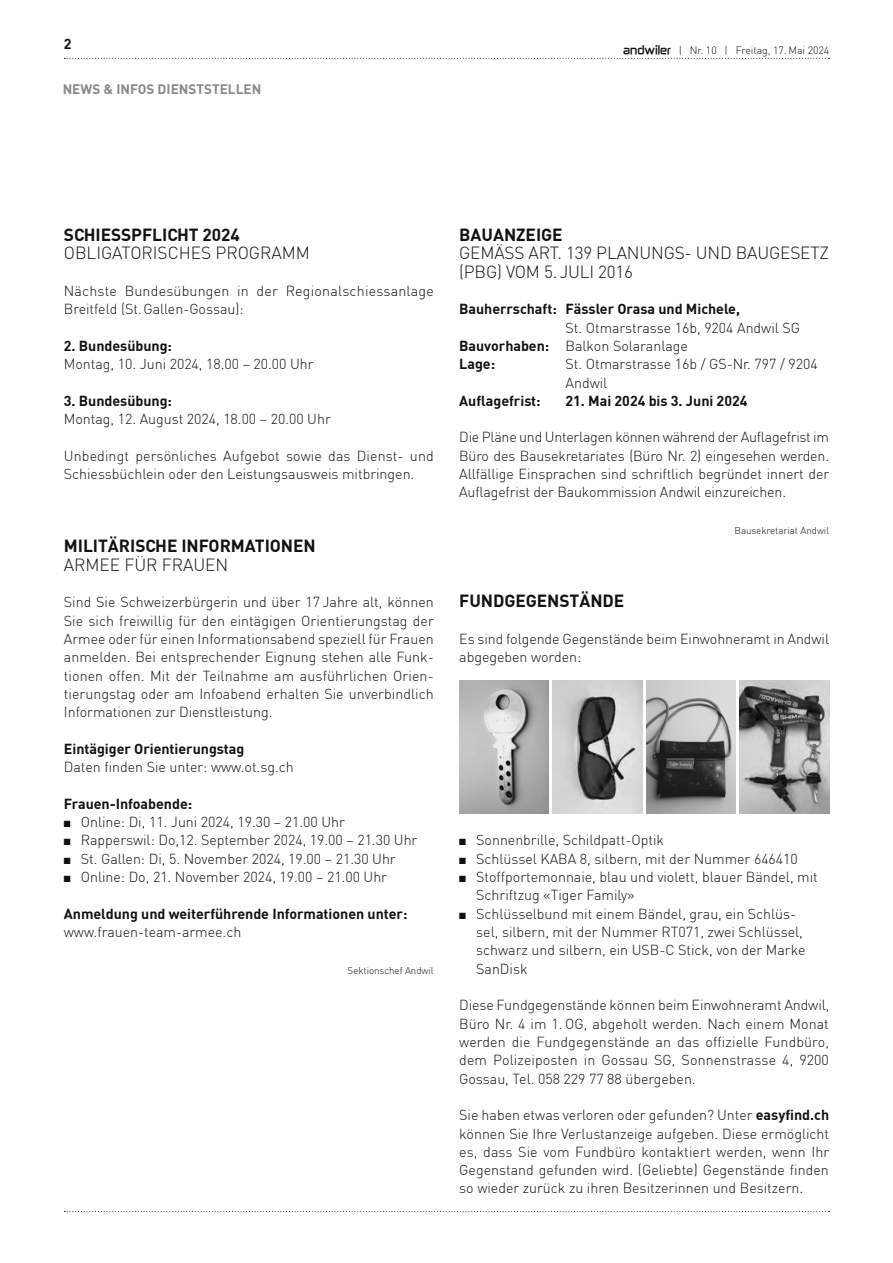
<style>
.page{position:relative;width:893px;height:1263px;background:#fff}
.page>*{position:absolute;margin:0;border:0;box-sizing:border-box;transform-origin:0 0}
.t1{font:300 17.25px/18.3px "DIN";letter-spacing:-.01em;color:#12120d}
.t2{font:700 17.25px "DIN";color:#12120d}
.t3{font:300 14.25px/18.3px "DIN";color:#12120d}
.t4{font:700 14.25px "DIN";color:#12120d}
.t5{font:700 13.5px "DIN";color:#878988}
.t6{font:300 10.5px "DIN";color:#12120d}
.t7{font:300 9.75px "DIN";color:#12120d}
.s1{font-family:"Zekton";font-weight:700}
.s2{font-weight:700}
</style>
<div class="page">
<svg style="left:64px;top:58px;width:766px;height:1px"></svg>
<img style="left:459px;top:681px;width:90px;height:132px">
<img style="left:646px;top:681px;width:90px;height:132px">
<img style="left:740px;top:681px;width:89px;height:132px">
<img style="left:553px;top:681px;width:89px;height:132px">
<svg style="left:64px;top:1211px;width:766px;height:1px"></svg>
<p class="t4" style="left:64px;top:35px;width:9px">2</p>
<p class="t5" style="left:63px;top:81px;width:200px">NEWS &amp; INFOS DIENSTSTELLEN</p>
<p class="t6" style="left:623px;top:44px;width:207px"><span class="s1">andwiler</span> | Nr. 10 | Freitag, 17. Mai 2024</p>
<p class="t2" style="left:64px;top:223px;width:178px">SCHIESSPFLICHT 2024</p>
<p class="t1" style="left:64px;top:244px;width:248px">OBLIGATORISCHES PROGRAMM</p>
<p class="t3" style="left:64px;top:282px;width:371px">Nächste Bundesübungen in der Regionalschiessanlage<br>Breitfeld (St.Gallen-Gossau):</p>
<p class="t4" style="left:64px;top:336px;width:110px">2. Bundesübung:</p>
<p class="t3" style="left:64px;top:355px;width:251px">Montag, 10. Juni 2024, 18.00 – 20.00 Uhr</p>
<p class="t4" style="left:64px;top:391px;width:110px">3. Bundesübung:</p>
<p class="t3" style="left:64px;top:410px;width:268px">Montag, 12. August 2024, 18.00 – 20.00 Uhr</p>
<p class="t3" style="left:64px;top:446px;width:371px">Unbedingt persönliches Aufgebot sowie das Dienst- und<br>Schiessbüchlein oder den Leistungsausweis mitbringen.</p>
<p class="t2" style="left:64px;top:535px;width:254px">MILITÄRISCHE INFORMATIONEN</p>
<p class="t1" style="left:64px;top:555px;width:166px">ARMEE FÜR FRAUEN</p>
<p class="t3" style="left:64px;top:593px;width:372px;text-align:justify">Sind Sie Schweizerbürgerin und über 17 Jahre alt, können Sie sich freiwillig für den eintägigen Orientierungstag der Armee oder für einen Informationsabend speziell für Frauen anmelden. Bei entsprechender Eignung stehen alle Funk&shy;tionen offen. Mit der Teilnahme am ausführlichen Orien&shy;tierungstag oder am Infoabend erhalten Sie unverbindlich Informationen zur Dienstleistung.</p>
<p class="t4" style="left:64px;top:739px;width:182px">Eintägiger Orientierungstag</p>
<p class="t3" style="left:64px;top:758px;width:231px">Daten finden Sie unter: www.ot.sg.ch</p>
<p class="t4" style="left:64px;top:794px;width:130px">Frauen-Infoabende:</p>
<p class="t3" style="left:64px;top:813px;width:283px">■ Online: Di, 11. Juni 2024, 19.30 – 21.00 Uhr</p>
<p class="t3" style="left:64px;top:831px;width:355px">■ Rapperswil: Do,12. September 2024, 19.00 – 21.30 Uhr</p>
<p class="t3" style="left:64px;top:849px;width:333px">■ St. Gallen: Di, 5. November 2024, 19.00 – 21.30 Uhr</p>
<p class="t3" style="left:64px;top:868px;width:325px">■ Online: Do, 21. November 2024, 19.00 – 21.00 Uhr</p>
<p class="t4" style="left:64px;top:904px;width:345px">Anmeldung und weiterführende Informationen unter:</p>
<p class="t3" style="left:64px;top:923px;width:179px">www.frauen-team-armee.ch</p>
<p class="t7" style="left:348px;top:964px;width:88px">Sektionschef Andwil</p>
<p class="t2" style="left:459px;top:223px;width:105px">BAUANZEIGE</p>
<p class="t1" style="left:459px;top:244px;width:371px">GEMÄSS ART. 139 PLANUNGS- UND BAUGESETZ (PBG) VOM 5. JULI 2016</p>
<p class="t4" style="left:459px;top:300px;width:282px">Bauherrschaft: Fässler Orasa und Michele,</p>
<p class="t3" style="left:459px;top:318px;width:342px;text-indent:106px">St. Otmarstrasse 16b, 9204 Andwil SG<br><span class="s2">Bauvorhaben:</span> Balkon Solaranlage<br><span class="s2">Lage:</span></p>
<p class="t3" style="left:566px;top:355px;width:254px">St. Otmarstrasse 16b / GS-Nr. 797 / 9204<br>Andwil</p>
<p class="t4" style="left:459px;top:391px;width:83px">Auflagefrist:</p>
<p class="t4" style="left:566px;top:391px;width:183px">21. Mai 2024 bis 3. Juni 2024</p>
<p class="t3" style="left:459px;top:428px;width:372px;text-align:justify">Die Pläne und Unterlagen können während der Auflagefrist im Büro des Bausekretariates (Büro Nr. 2) eingesehen werden.<br>Allfällige Einsprachen sind schriftlich begründet innert der Auflagefrist der Baukommission Andwil einzureichen.</p>
<p class="t7" style="left:734px;top:525px;width:96px">Bausekretariat Andwil</p>
<p class="t2" style="left:459px;top:590px;width:167px">FUNDGEGENSTÄNDE</p>
<p class="t3" style="left:459px;top:629px;width:371px">Es sind folgende Gegenstände beim Einwohneramt in Andwil abgegeben worden:</p>
<p class="t3" style="left:459px;top:831px;width:206px">■ Sonnenbrille, Schildpatt-Optik</p>
<p class="t3" style="left:459px;top:849px;width:340px">■ Schlüssel KABA 8, silbern, mit der Nummer 646410</p>
<p class="t3" style="left:476px;top:868px;width:343px;text-indent:-17px">■ Stoffportemonnaie, blau und violett, blauer Bändel, mit<br>Schriftzug «Tiger Family»</p>
<p class="t3" style="left:476px;top:904px;width:331px;text-indent:-17px">■ Schlüsselbund mit einem Bändel, grau, ein Schlüs&shy;sel, silbern, mit der Nummer RT071, zwei Schlüssel, schwarz und silbern, ein USB-C Stick, von der Marke SanDisk</p>
<p class="t3" style="left:459px;top:996px;width:372px;text-align:justify">Diese Fundgegenstände können beim Einwohneramt Andwil, Büro Nr. 4 im 1. OG, abgeholt werden. Nach einem Monat werden die Fundgegenstände an das offizielle Fundbüro, dem Polizeiposten in Gossau SG, Sonnenstrasse 4, 9200<br>Gossau, Tel. 058 229 77 88 übergeben.</p>
<p class="t3" style="left:459px;top:1106px;width:371px;text-align:justify">Sie haben etwas verloren oder gefunden? Unter <span class="s2">easyfind.ch </span>können Sie Ihre Verlustanzeige aufgeben. Diese ermöglicht es, dass Sie vom Fundbüro kontaktiert werden, wenn Ihr Gegenstand gefunden wird. (Geliebte) Gegenstände finden so wieder zurück zu ihren Besitzerinnen und Besitzern.</p>
</div>
